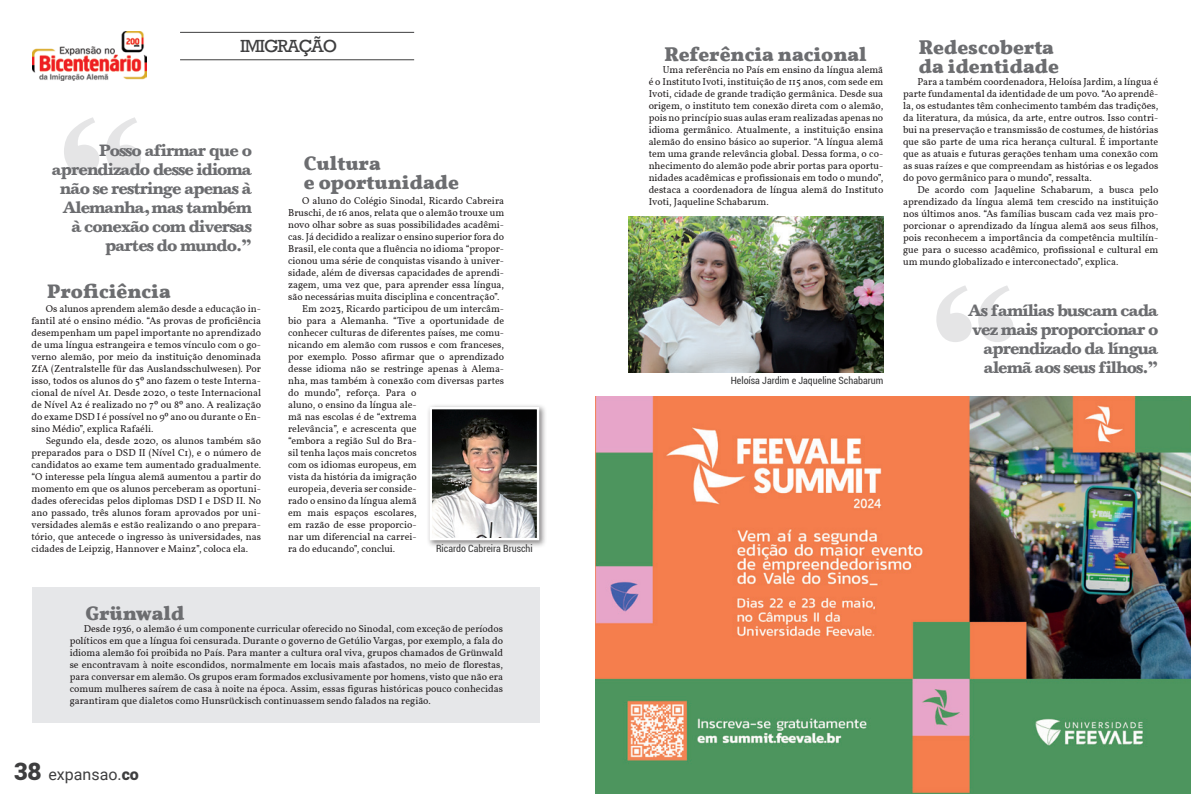
<style>
.page{position:relative;width:1191px;height:794px;background:#fff}
.page>*{position:absolute;margin:0;border:0;box-sizing:border-box;transform-origin:0 0}
.Pré-formatação_HTML{font:900 24px "Roboto";color:#3e3e3f}
.Pré-formatação_HTML-2{font:700 20px "Vollkorn";color:#6c6d70}
.Pré-formatação_HTML-3{font:18px "Rockwell";letter-spacing:-.06em;color:#3e3e3f}
.Pré-formatação_HTML-4{font:700 17px/19px "Baskerville";letter-spacing:-.06em;color:#6c6d70;text-align:right}
.Pré-formatação_HTML-5{font:16px "Roboto";color:#3e3e3f}
.Pré-formatação_HTML-6{font:10px/12px "Vollkorn";color:#231f20;text-align:justify}
.Pré-formatação_HTML-7{font:condensed 10px "Roboto";color:#3e3e3f}
.s1{font-weight:900}
</style>
<div class="page">
<div style="left:33px;top:587px;width:507px;height:135px;background:#e6e7e9"></div>
<hr style="left:180px;top:32px;width:234px;height:1px;background:#3e3e3f">
<hr style="left:180px;top:60px;width:234px;height:1px;background:#3e3e3f">
<img style="left:33px;top:31px;width:113px;height:50px">
<img style="left:595px;top:396px;width:596px;height:398px">
<div style="left:426px;top:403px;width:120px;height:144px;background:#231f20;opacity:.53"></div>
<img style="left:433px;top:410px;width:103px;height:127px">
<div style="left:430px;top:407px;width:109px;height:133px;border:2px solid #fff"></div>
<svg style="left:64px;top:117px;width:77px;height:57px"></svg>
<svg style="left:936px;top:285px;width:77px;height:57px"></svg>
<img style="left:628px;top:216px;width:255px;height:156px">
<p class="Pré-formatação_HTML-3" style="left:240px;top:36px;width:98px">IMIGRAÇÃO</p>
<p class="Pré-formatação_HTML-4" style="left:52px;top:141px;width:202px">Posso afirmar que o aprendizado desse idioma não se restringe apenas à<br>Alemanha, mas também à conexão com diversas partes do mundo.”</p>
<p class="Pré-formatação_HTML-2" style="left:47px;top:279px;width:125px">Proficiência</p>
<p class="Pré-formatação_HTML-6" style="left:32px;top:303px;width:231px;text-indent:14px">Os alunos aprendem alemão desde a educação in&shy;fantil até o ensino médio. “As provas de proficiência desempenham um papel importante no aprendizado de uma língua estrangeira e temos vínculo com o go&shy;verno alemão, por meio da instituição denominada ZfA (Zentralstelle für das Auslandsschulwesen). Por isso, todos os alunos do 5º ano fazem o teste Interna&shy;cional de nível A1. Desde 2020, o teste Internacional de Nível A2 é realizado no 7º ou 8º ano. A realização do exame DSD I é possível no 9º ano ou durante o En&shy;sino Médio”, explica Rafaéli.</p>
<p class="Pré-formatação_HTML-6" style="left:32px;top:435px;width:231px;text-indent:14px">Segundo ela, desde 2020, os alunos também são preparados para o DSD II (Nível C1), e o número de candidatos ao exame tem aumentado gradualmente. “O interesse pela língua alemã aumentou a partir do momento em que os alunos perceberam as oportuni&shy;dades oferecidas pelos diplomas DSD I e DSD II. No ano passado, três alunos foram aprovados por uni&shy;versidades alemãs e estão realizando o ano prepara&shy;tório, que antecede o ingresso às universidades, nas cidades de Leipzig, Hannover e Mainz”, coloca ela.</p>
<p class="Pré-formatação_HTML-2" style="left:304px;top:151px;width:78px">Cultura</p>
<p class="Pré-formatação_HTML-2" style="left:304px;top:170px;width:157px">e oportunidade</p>
<p class="Pré-formatação_HTML-6" style="left:288px;top:195px;width:218px;text-indent:14px">O aluno do Colégio Sinodal, Ricardo Cabreira Bruschi, de 16 anos, relata que o alemão trouxe um novo olhar sobre as suas possibilidades acadêmi&shy;cas. Já decidido a realizar o ensino superior fora do Brasil, ele conta que a fluência no idioma “propor&shy;cionou uma série de conquistas visando à univer&shy;sidade, além de diversas capacidades de aprendi&shy;zagem, uma vez que, para aprender essa língua, são necessárias muita disciplina e concentração”.</p>
<p class="Pré-formatação_HTML-6" style="left:288px;top:303px;width:218px;text-align:left;text-indent:14px">Em 2023, Ricardo participou de um intercâm&shy;bio para a Alemanha. “Tive a oportunidade de conhecer culturas de diferentes países, me comu&shy;nicando em alemão com russos e com franceses, por exemplo. Posso afirmar que o aprendizado desse idioma não se restringe apenas à Alema&shy;nha, mas também à conexão com diversas partes do mundo”, reforça. Para o<br>aluno, o ensino da língua ale-<br>mã nas escolas é de “extrema<br>relevância”, e acrescenta que<br>“embora a região Sul do Bra-<br>sil tenha laços mais concretos<br>com os idiomas europeus, em<br>vista da história da imigração<br>europeia, deveria ser conside-<br>rado o ensino da língua alemã<br>em mais espaços escolares,<br>em razão de esse proporcio-<br>nar um diferencial na carrei-<br>ra do educando”, conclui.</p>
<p class="Pré-formatação_HTML-7" style="left:436px;top:542px;width:98px">Ricardo Cabreira Bruschi</p>
<p class="Pré-formatação_HTML-2" style="left:85px;top:601px;width:101px">Grünwald</p>
<p class="Pré-formatação_HTML-6" style="left:70px;top:623px;width:435px;text-indent:14px">Desde 1936, o alemão é um componente curricular oferecido no Sinodal, com exceção de períodos políticos em que a língua foi censurada. Durante o governo de Getúlio Vargas, por exemplo, a fala do idioma alemão foi proibida no País. Para manter a cultura oral viva, grupos chamados de Grünwald se encontravam à noite escondidos, normalmente em locais mais afastados, no meio de florestas, para conversar em alemão. Os grupos eram formados exclusivamente por homens, visto que não era comum mulheres saírem de casa à noite na época. Assim, essas figuras históricas pouco conhecidas garantiram que dialetos como Hunsrückisch continuassem sendo falados na região.</p>
<p class="Pré-formatação_HTML" style="left:14px;top:754px;width:29px">38</p>
<p class="Pré-formatação_HTML-5" style="left:48px;top:763px;width:92px">expansao.<span class="s1">co</span></p>
<p class="Pré-formatação_HTML-2" style="left:664px;top:41px;width:204px">Referência nacional</p>
<p class="Pré-formatação_HTML-6" style="left:648px;top:63px;width:236px;text-indent:14px">Uma referência no País em ensino da língua alemã é o Instituto Ivoti, instituição de 115 anos, com sede em Ivoti, cidade de grande tradição germânica. Desde sua origem, o instituto tem conexão direta com o alemão, pois no princípio suas aulas eram realizadas apenas no idioma germânico. Atualmente, a instituição ensina alemão do ensino básico ao superior. “A língua alemã tem uma grande relevância global. Dessa forma, o co&shy;nhecimento do alemão pode abrir portas para oportu&shy;nidades acadêmicas e profissionais em todo o mundo”, destaca a coordenadora de língua alemã do Instituto Ivoti, Jaqueline Schabarum.</p>
<p class="Pré-formatação_HTML-7" style="left:730px;top:374px;width:154px">Heloísa Jardim e Jaqueline Schabarum</p>
<p class="Pré-formatação_HTML-2" style="left:919px;top:34px;width:137px">Redescoberta</p>
<p class="Pré-formatação_HTML-2" style="left:919px;top:53px;width:142px">da identidade</p>
<p class="Pré-formatação_HTML-6" style="left:903px;top:75px;width:257px;text-indent:14px">Para a também coordenadora, Heloísa Jardim, a língua é parte fundamental da identidade de um povo. “Ao aprendê&shy;la, os estudantes têm conhecimento também das tradições, da literatura, da música, da arte, entre outros. Isso contri&shy;bui na preservação e transmissão de costumes, de histórias que são parte de uma rica herança cultural. É importante que as atuais e futuras gerações tenham uma conexão com as suas raízes e que compreendam as histórias e os legados do povo germânico para o mundo”, ressalta.</p>
<p class="Pré-formatação_HTML-6" style="left:903px;top:183px;width:257px;text-indent:14px">De acordo com Jaqueline Schabarum, a busca pelo aprendizado da língua alemã tem crescido na instituição nos últimos anos. “As famílias buscam cada vez mais pro&shy;porcionar o aprendizado da língua alemã aos seus filhos, pois reconhecem a importância da competência multilín&shy;gue para o sucesso acadêmico, profissional e cultural em um mundo globalizado e interconectado”, explica.</p>
<p class="Pré-formatação_HTML-4" style="left:968px;top:301px;width:192px">As famílias buscam cada vez mais proporcionar o aprendizado da língua alemã aos seus filhos.”</p>
</div>
